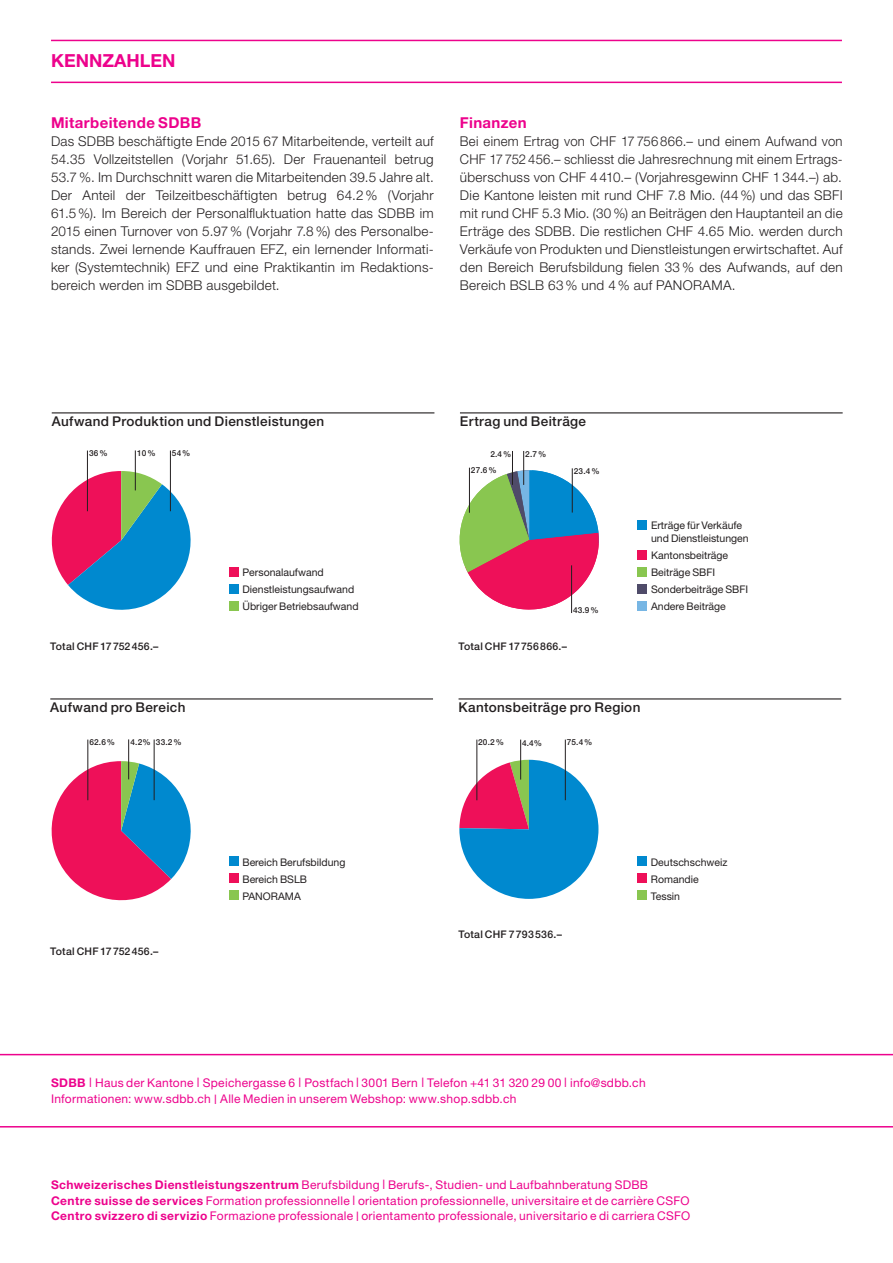
<style>
.page{position:relative;width:893px;height:1263px;background:#fff}
.page>*{position:absolute;margin:0;border:0;box-sizing:border-box;transform-origin:0 0}
.t1{font:18px "Helvetica Neue LT Pro Bd OV TTPWXA";color:#ed028c}
.t2{font:15px "Helvetica Neue LT Pro Bd OV TTPWXA";letter-spacing:.025em;color:#ed028c}
.t3{font:13.5px/18px "Helvetica Neue LT Pro Lt OV ZTPWXA";letter-spacing:.02em;color:#231f20;text-align:justify}
.t4{font:13.5px "Helvetica Neue LT Pro Md OV YTPWXA";letter-spacing:.03em;color:#231f20}
.t5{font:12px/15.8px "Helvetica Neue LT Pro Roman OV AUPWXA";letter-spacing:.025em;color:#ed028c}
.t6{font:10.5px/17px "Helvetica Neue LT Pro Roman OV AUPWXA";color:#231f20}
.t7{font:10.5px "Helvetica Neue LT Pro Md OV YTPWXA";letter-spacing:.02em;color:#231f20}
.t8{font:500 8.25px "Helvetica Neue LT Pro";letter-spacing:.02em;color:#231f20}
.s1{font-family:"Helvetica Neue LT Pro Bd OV TTPWXA"}
.s2{font-family:"Helvetica Neue LT Pro Md OV YTPWXA";font-size:9.3px}
</style>
<div class="page">
<hr style="left:0;top:1126px;width:893px;height:1px;background:#ed028c">
<hr style="left:0;top:1054px;width:893px;height:1px;background:#ed028c">
<hr style="left:51px;top:40px;width:791px;height:1px;background:#ed028c">
<hr style="left:51px;top:82px;width:791px;height:1px;background:#ed028c">
<div style="left:229px;top:857px;width:9px;height:9px;background:#0089cf"></div>
<div style="left:229px;top:874px;width:9px;height:9px;background:#ee1059"></div>
<div style="left:229px;top:891px;width:9px;height:9px;background:#89c650"></div>
<hr style="left:459px;top:698px;width:382px;height:1px;background:#231f20">
<hr style="left:50px;top:698px;width:383px;height:1px;background:#231f20">
<div style="left:638px;top:857px;width:9px;height:9px;background:#0089cf"></div>
<div style="left:638px;top:874px;width:9px;height:9px;background:#ee1059"></div>
<div style="left:638px;top:891px;width:9px;height:9px;background:#89c650"></div>
<hr style="left:460px;top:412px;width:383px;height:1px;background:#231f20">
<hr style="left:52px;top:412px;width:382px;height:1px;background:#231f20">
<svg style="left:459px;top:470px;width:140px;height:142px"></svg>
<hr style="left:572px;top:468px;width:1px;height:44px;background:#231f20">
<hr style="left:571px;top:565px;width:1px;height:48px;background:#231f20">
<hr style="left:469px;top:468px;width:1px;height:45px;background:#231f20">
<hr style="left:512px;top:451px;width:1px;height:34px;background:#231f20">
<hr style="left:523px;top:451px;width:1px;height:34px;background:#231f20">
<svg style="left:51px;top:471px;width:140px;height:139px"></svg>
<hr style="left:87px;top:451px;width:1px;height:60px;background:#231f20">
<hr style="left:170px;top:451px;width:1px;height:60px;background:#231f20">
<hr style="left:135px;top:450px;width:1px;height:40px;background:#231f20">
<div style="left:229px;top:567px;width:9px;height:9px;background:#ee1059"></div>
<div style="left:229px;top:584px;width:9px;height:9px;background:#0089cf"></div>
<div style="left:229px;top:601px;width:9px;height:9px;background:#89c650"></div>
<div style="left:638px;top:520px;width:9px;height:9px;background:#0089cf"></div>
<div style="left:638px;top:550px;width:9px;height:9px;background:#ee1059"></div>
<div style="left:638px;top:567px;width:9px;height:9px;background:#89c650"></div>
<div style="left:638px;top:584px;width:9px;height:9px;background:#4f4b69"></div>
<div style="left:638px;top:601px;width:9px;height:9px;background:#77b6e4"></div>
<svg style="left:51px;top:761px;width:140px;height:140px"></svg>
<hr style="left:128px;top:739px;width:1px;height:40px;background:#231f20">
<hr style="left:154px;top:739px;width:1px;height:61px;background:#231f20">
<hr style="left:88px;top:739px;width:1px;height:61px;background:#231f20">
<svg style="left:459px;top:760px;width:61px;height:61px"></svg>
<svg style="left:459px;top:760px;width:139px;height:139px;background:#3773b1"></svg>
<hr style="left:520px;top:740px;width:1px;height:39px;background:#231f20">
<hr style="left:565px;top:740px;width:1px;height:60px;background:#231f20">
<hr style="left:477px;top:740px;width:1px;height:60px;background:#231f20">
<h1 class="t1" style="left:51px;top:50px;width:126px">KENNZAHLEN</h1>
<p class="t2" style="left:51px;top:114px;width:152px">Mitarbeitende SDBB</p>
<p class="t3" style="left:51px;top:132px;width:384px">Das SDBB beschäftigte Ende 2015 67 Mitarbeitende, verteilt auf 54.35 Vollzeitstellen (Vorjahr 51.65). Der Frauenanteil betrug 53.7%. Im Durchschnitt waren die Mitarbeitenden 39.5 Jahre alt.<br>Der Anteil der Teilzeitbeschäftigten betrug 64.2% (Vorjahr 61.5%). Im Bereich der Personalfluktuation hatte das SDBB im 2015 einen Turnover von 5.97% (Vorjahr 7.8%) des Personalbe&shy;stands. Zwei lernende Kauffrauen EFZ, ein lernender Informati&shy;ker (Systemtechnik) EFZ und eine Praktikantin im Redaktions&shy;bereich werden im SDBB ausgebildet.</p>
<p class="t2" style="left:460px;top:114px;width:68px">Finanzen</p>
<p class="t3" style="left:460px;top:132px;width:384px">Bei einem Ertrag von CHF 17 756 866.– und einem Aufwand von CHF 17 752 456.– schliesst die Jahresrechnung mit einem Ertrags&shy;überschuss von CHF 4 410.– (Vorjahresgewinn CHF 1 344.–) ab.<br>Die Kantone leisten mit rund CHF 7.8 Mio. (44%) und das SBFI mit rund CHF 5.3 Mio. (30%) an Beiträgen den Hauptanteil an die Erträge des SDBB. Die restlichen CHF 4.65 Mio. werden durch Verkäufe von Produkten und Dienstleistungen erwirtschaftet. Auf den Bereich Berufsbildung fielen 33% des Aufwands, auf den Bereich BSLB 63% und 4% auf PANORAMA.</p>
<p class="t4" style="left:52px;top:414px;width:274px">Aufwand Produktion und Dienstleistungen</p>
<p class="t4" style="left:460px;top:414px;width:128px">Ertrag und Beiträge</p>
<p class="t8" style="left:471px;top:466px;width:27px">27.6%</p>
<p class="t8" style="left:89px;top:448px;width:20px">36%</p>
<p class="t8" style="left:137px;top:448px;width:20px">10%</p>
<p class="t8" style="left:172px;top:448px;width:20px">54%</p>
<p class="t8" style="left:490px;top:449px;width:23px">2.4%</p>
<p class="t8" style="left:525px;top:449px;width:23px">2.7%</p>
<p class="t8" style="left:574px;top:466px;width:27px">23.4%</p>
<p class="t7" style="left:50px;top:641px;width:110px">Total CHF 17752456.–</p>
<p class="t6" style="left:242px;top:564px;width:118px">Personalaufwand<br>Dienstleistungsaufwand<br>Übriger Betriebsaufwand</p>
<p class="t8" style="left:573px;top:605px;width:27px">43.9%</p>
<p class="t7" style="left:459px;top:641px;width:110px">Total CHF 17756866.–</p>
<p class="t6" style="left:651px;top:519px;width:99px;line-height:12.8px">Erträge für Verkäufe und Dienstleistungen</p>
<p class="t6" style="left:651px;top:547px;width:99px">Kantonsbeiträge<br>Beiträge SBFI<br>Sonderbeiträge SBFI<br>Andere Beiträge</p>
<p class="t4" style="left:50px;top:700px;width:137px">Aufwand pro Bereich</p>
<p class="t4" style="left:459px;top:700px;width:183px">Kantonsbeiträge pro Region</p>
<p class="t8" style="left:130px;top:737px;width:53px">4.2% 3.2%</p>
<p class="t8" style="left:478px;top:737px;width:27px">20.2%</p>
<p class="t8" style="left:522px;top:738px;width:22px">4.4%</p>
<p class="t8" style="left:567px;top:737px;width:27px">75.4%</p>
<p class="t8" style="left:89px;top:737px;width:27px">62.6%</p>
<p class="t8" style="left:156px;top:737px;width:6px">3</p>
<p class="t7" style="left:50px;top:945px;width:110px">Total CHF 17752456.–</p>
<p class="t6" style="left:242px;top:854px;width:104px">Bereich Berufsbildung<br>Bereich BSLB<br>PANORAMA</p>
<p class="t7" style="left:459px;top:928px;width:105px">Total CHF 7793536.–</p>
<p class="t6" style="left:651px;top:854px;width:78px">Deutschschweiz<br>Romandie<br>Tessin</p>
<p class="t5" style="left:51px;top:1074px;width:596px;line-height:16.5px"><span class="s1">SDBB</span> <span class="s2">|</span> Haus der Kantone <span class="s2">|</span> Speichergasse 6 <span class="s2">|</span> Postfach <span class="s2">|</span> 3001 Bern <span class="s2">|</span> Telefon +41 31 320 29 00 <span class="s2">|</span> info@sdbb.ch<br>Informationen: www.sdbb.ch <span class="s2">|</span> Alle Medien in unserem Webshop: www.shop.sdbb.ch</p>
<p class="t5" style="left:51px;top:1177px;width:641px"><span class="s1">Schweizerisches Dienstleistungszentrum</span> Berufsbildung <span class="s2">|</span> Berufs-, Studien- und Laufbahnberatung SDBB<br><span class="s1">Centre suisse de services</span> Formation professionnelle <span class="s2">|</span> orientation professionnelle, universitaire et de carrière CSFO<br><span class="s1">Centro svizzero di servizio</span> Formazione professionale <span class="s2">|</span> orientamento professionale, universitario e di carriera CSFO</p>
</div>
